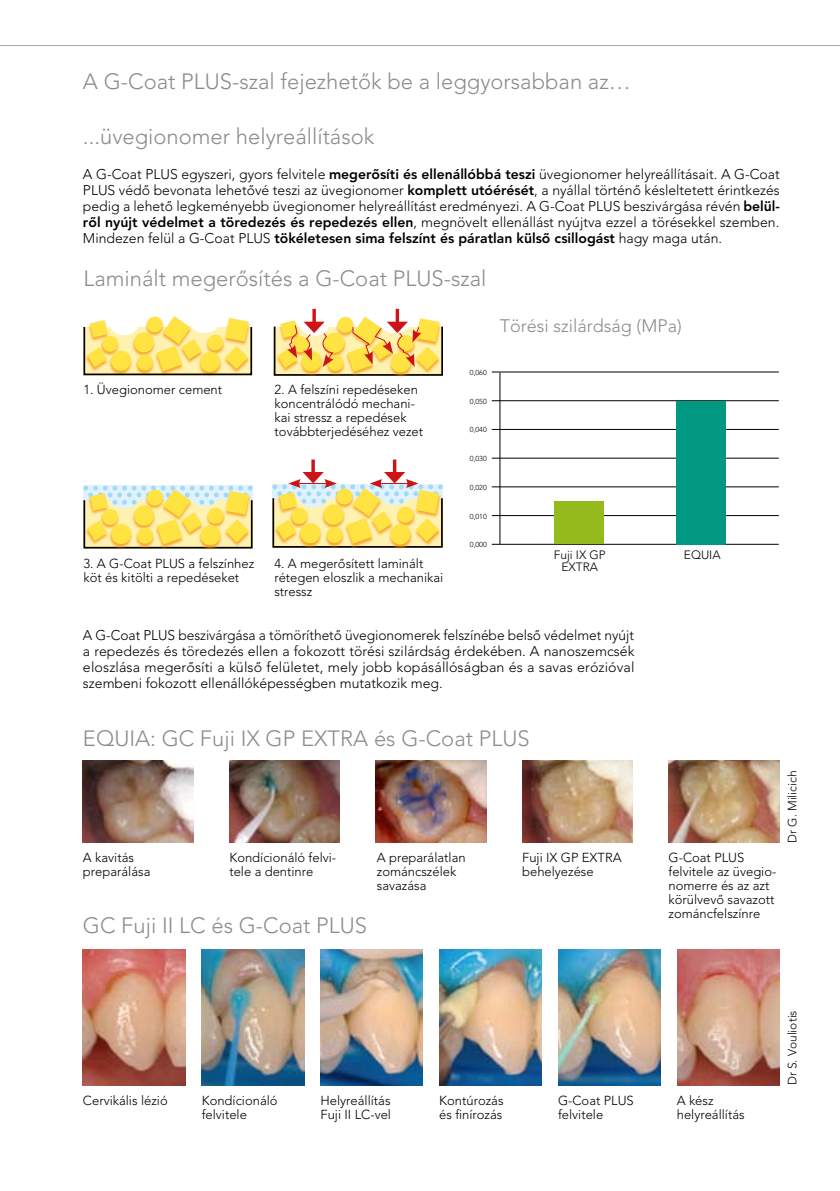
<style>
.page{position:relative;width:840px;height:1191px;background:#fff}
.page>*{position:absolute;margin:0;border:0;box-sizing:border-box;transform-origin:0 0}
.t1{font:300 22px "Avenir";color:#8c8c8c}
.t2{font:300 18px "Avenir";color:#8c8c8c}
.t3{font:300 14px/16px "Avenir";color:#000;text-align:justify}
.t4{font:300 13px/14px "Avenir";color:#000}
.t5{font:300 12px/12px "Avenir";color:#000;text-align:center}
.t6{font:300 7.2px "Avenir";color:#000}
.s1{font-weight:800}
</style>
<div class="page">
<svg style="left:0;top:45px;width:840px;height:1px"></svg>
<img style="left:83px;top:760px;width:110px;height:82px">
<img style="left:229px;top:760px;width:111px;height:82px">
<img style="left:376px;top:760px;width:110px;height:82px">
<img style="left:522px;top:760px;width:111px;height:82px">
<img style="left:669px;top:760px;width:110px;height:82px">
<img style="left:83px;top:949px;width:102px;height:136px">
<img style="left:202px;top:949px;width:102px;height:136px">
<img style="left:321px;top:949px;width:102px;height:136px">
<img style="left:558px;top:949px;width:102px;height:136px">
<img style="left:677px;top:949px;width:102px;height:136px">
<img style="left:440px;top:949px;width:102px;height:136px">
<hr style="left:492px;top:544px;width:287px;height:1px;background:#000">
<hr style="left:492px;top:515px;width:287px;height:1px;background:#000">
<hr style="left:492px;top:486px;width:287px;height:1px;background:#000">
<hr style="left:492px;top:458px;width:287px;height:1px;background:#000">
<hr style="left:492px;top:429px;width:287px;height:1px;background:#000">
<hr style="left:492px;top:400px;width:287px;height:1px;background:#000">
<hr style="left:492px;top:372px;width:287px;height:1px;background:#000">
<hr style="left:500px;top:372px;width:1px;height:172px;background:#000">
<div style="left:555px;top:501px;width:49px;height:43px;background:#94ba1e"></div>
<div style="left:676px;top:401px;width:49px;height:143px;background:#009881"></div>
<div style="left:84px;top:316px;width:175px;height:75px;background:#f39100;opacity:.75"></div>
<svg style="left:87px;top:316px;width:162px;height:56px"></svg>
<div style="left:83px;top:326px;width:169px;height:49px;border:2px solid #000"></div>
<div style="left:110px;top:485px;width:29px;height:23px;background:#dff2fd;border-radius:50%"></div>
<div style="left:84px;top:489px;width:175px;height:75px;background:#f39100;opacity:.75"></div>
<svg style="left:83px;top:486px;width:170px;height:60px"></svg>
<div style="left:273px;top:488px;width:177px;height:75px;background:#f39100;opacity:.75"></div>
<svg style="left:311px;top:459px;width:4px;height:13px"></svg>
<hr style="left:393px;top:459px;width:3px;height:16px;background:#cd1316">
<svg style="left:272px;top:472px;width:171px;height:74px"></svg>
<div style="left:275px;top:317px;width:175px;height:75px;background:#f39100;opacity:.75"></div>
<svg style="left:312px;top:309px;width:4px;height:7px"></svg>
<hr style="left:396px;top:309px;width:3px;height:15px;background:#cd1316">
<svg style="left:277px;top:316px;width:163px;height:58px"></svg>
<h1 class="t1" style="left:83px;top:69px;width:549px">A G-Coat PLUS-szal fejezhetôk be a leggyorsabban az…</h1>
<h1 class="t1" style="left:83px;top:123px;width:293px">...üvegionomer helyreállítások</h1>
<p class="t3" style="left:83px;top:166px;width:698px">A G-Coat PLUS egyszeri, gyors felvitele <span class="s1">megerôsíti és ellenállóbbá teszi</span> üvegionomer helyreállításait. A G-Coat PLUS védô bevonata lehetôvé teszi az üvegionomer <span class="s1">komplett utóérését</span>, a nyállal történô késleltetett érintkezés pedig a lehetô legkeményebb üvegionomer helyreállítást eredményezi. A G-Coat PLUS beszivárgása révén <span class="s1">belül&shy;rôl nyújt védelmet a töredezés és repedezés ellen</span>, megnövelt ellenállást nyújtva ezzel a törésekkel szemben.<br>Mindezen felül a G-Coat PLUS <span class="s1">tökéletesen sima felszínt és páratlan külsô csillogást</span> hagy maga után.</p>
<h1 class="t1" style="left:83px;top:265px;width:405px">Laminált megerôsítés a G-Coat PLUS-szal</h1>
<p class="t4" style="left:83px;top:382px;width:140px">1. Üvegionomer cement</p>
<p class="t4" style="left:275px;top:383px;width:150px">2. A felszíni repedéseken koncentrálódó mechani&shy;kai stressz a repedések továbbterjedéséhez vezet</p>
<p class="t4" style="left:83px;top:557px;width:172px">3. A G-Coat PLUS a felszínhez köt és kitölti a repedéseket</p>
<p class="t4" style="left:274px;top:557px;width:171px">4. A megerôsített laminált rétegen eloszlik a mechanikai stressz</p>
<p class="t6" style="left:470px;top:368px;width:18px">0,060</p>
<p class="t6" style="left:470px;top:397px;width:18px">0,050</p>
<p class="t6" style="left:470px;top:425px;width:18px">0,040</p>
<p class="t6" style="left:470px;top:454px;width:18px">0,030</p>
<p class="t6" style="left:470px;top:483px;width:18px">0,020</p>
<p class="t6" style="left:470px;top:512px;width:18px">0,010</p>
<p class="t6" style="left:470px;top:540px;width:18px">0,000</p>
<p class="t2" style="left:500px;top:316px;width:183px">Törési szilárdság (MPa)</p>
<p class="t5" style="left:554px;top:548px;width:54px">Fuji IX GP<br>EXTRA</p>
<p class="t5" style="left:684px;top:548px;width:38px">EQUIA</p>
<p class="t3" style="left:83px;top:627px;width:553px">A G-Coat PLUS beszivárgása a tömöríthetô üvegionomerek felszínébe belsô védelmet nyújt a repedezés és töredezés ellen a fokozott törési szilárdság érdekében. A nanoszemcsék eloszlása megerôsíti a külsô felületet, mely jobb kopásállóságban és a savas erózióval szembeni fokozott ellenállóképességben mutatkozik meg.</p>
<h1 class="t1" style="left:83px;top:725px;width:448px">EQUIA: GC Fuji IX GP EXTRA és G-Coat PLUS</h1>
<p class="t4" style="left:229px;top:851px;width:108px">Kondícionáló felvi&shy;tele a dentinre</p>
<p class="t4" style="left:377px;top:851px;width:90px">A preparálatlan zománcszélek savazása</p>
<p class="t4" style="left:522px;top:851px;width:101px">Fuji IX GP EXTRA behelyezése</p>
<p class="t4" style="left:669px;top:851px;width:109px">G-Coat PLUS felvitele az üvegio&shy;nomerre és az azt körülvevô savazott zománcfelszínre</p>
<p class="t4" style="left:83px;top:851px;width:69px">A kavitás preparálása</p>
<h1 class="t1" style="left:83px;top:912px;width:286px">GC Fuji II LC és G-Coat PLUS</h1>
<p class="t5" style="left:787px;top:842px;width:73px;rotate:-90deg">Dr G. Milicich</p>
<p class="t4" style="left:83px;top:1093px;width:86px">Cervikális lézió</p>
<p class="t4" style="left:202px;top:1093px;width:77px">Kondícionáló felvitele</p>
<p class="t4" style="left:321px;top:1093px;width:72px">Helyreállítás<br>Fuji II LC-vel</p>
<p class="t4" style="left:558px;top:1093px;width:77px">G-Coat PLUS felvitele</p>
<p class="t4" style="left:677px;top:1093px;width:69px">A kész helyreállítás</p>
<p class="t4" style="left:439px;top:1093px;width:66px">Kontúrozás és finírozás</p>
<p class="t5" style="left:787px;top:1085px;width:76px;rotate:-90deg">Dr S. Vouliotis</p>
</div>
